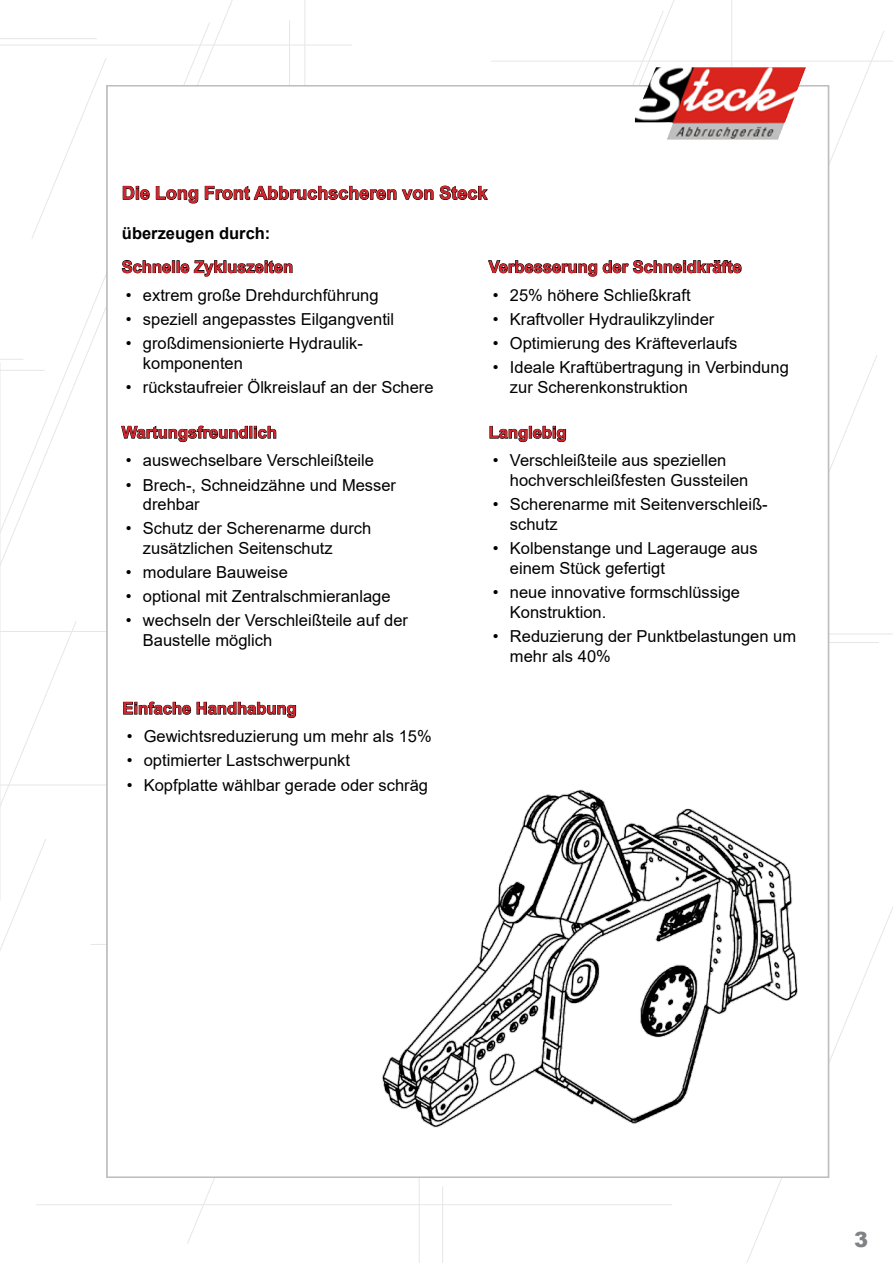
<style>
.page{position:relative;width:893px;height:1263px;background:#fff}
.page>*{position:absolute;margin:0;border:0;box-sizing:border-box;transform-origin:0 0}
.t1{font:900 21px "Arial";color:#808285}
.t2{font:700 18px "Arial";color:#d2232a}
.t3{font:16.5px/19.8px "Arial";color:#000}
.t4{font:700 16.5px "Arial";color:#d2232a}
.t5{font:700 16.5px "Arial";color:#000}
</style>
<div class="page">
<svg style="left:0;top:22px;width:211px;height:542px"></svg>
<svg style="left:746px;top:901px;width:147px;height:362px"></svg>
<svg style="left:0;top:621px;width:77px;height:330px"></svg>
<svg style="left:829px;top:354px;width:48px;height:183px"></svg>
<svg style="left:187px;top:1178px;width:28px;height:66px"></svg>
<hr style="left:0;top:38px;width:97px;height:1px;background:#e6e7e8">
<hr style="left:491px;top:61px;width:402px;height:1px;background:#e6e7e8">
<svg style="left:0;top:359px;width:23px;height:1px"></svg>
<hr style="left:0;top:370px;width:45px;height:1px;background:#e6e7e8">
<hr style="left:0;top:784px;width:370px;height:1px;background:#e6e7e8">
<hr style="left:36px;top:1204px;width:636px;height:1px;background:#e6e7e8">
<hr style="left:0;top:631px;width:141px;height:1px;background:#e6e7e8">
<hr style="left:731px;top:0;width:1px;height:511px;background:#e6e7e8">
<hr style="left:289px;top:20px;width:1px;height:539px;background:#e6e7e8">
<hr style="left:304px;top:0;width:1px;height:504px;background:#e6e7e8">
<hr style="left:419px;top:753px;width:1px;height:510px;background:#e6e7e8">
<hr style="left:442px;top:1186px;width:1px;height:77px;background:#e6e7e8">
<hr style="left:0;top:45px;width:352px;height:1px;background:#e6e7e8">
<hr style="left:0;top:362px;width:1px;height:539px;background:#e6e7e8">
<svg style="left:829px;top:31px;width:55px;height:181px"></svg>
<svg style="left:31px;top:57px;width:76px;height:183px"></svg>
<hr style="left:733px;top:634px;width:160px;height:1px;background:#e6e7e8">
<hr style="left:719px;top:642px;width:160px;height:1px;background:#e6e7e8">
<hr style="left:90px;top:944px;width:283px;height:1px;background:#e6e7e8">
<div style="left:106px;top:85px;width:723px;height:1093px;background:#fff;border:2px solid #bcbec0"></div>
<img style="left:382px;top:789px;width:416px;height:339px">
<svg style="left:122px;top:185px;width:28px;height:15px"></svg>
<svg style="left:156px;top:186px;width:43px;height:18px"></svg>
<svg style="left:205px;top:185px;width:283px;height:15px"></svg>
<svg style="left:121px;top:260px;width:172px;height:17px"></svg>
<svg style="left:488px;top:260px;width:254px;height:17px"></svg>
<svg style="left:489px;top:426px;width:77px;height:16px"></svg>
<svg style="left:121px;top:425px;width:175px;height:294px"></svg>
<img style="left:635px;top:67px;width:171px;height:73px">
<p class="t2" style="left:122px;top:180px;width:367px">Die Long Front Abbruchscheren von Steck</p>
<p class="t5" style="left:122px;top:221px;width:150px">überzeugen durch:</p>
<p class="t4" style="left:122px;top:255px;width:173px">Schnelle Zykluszeiten</p>
<p class="t3" style="left:126px;top:285px;width:254px">• extrem große Drehdurchführung</p>
<p class="t3" style="left:126px;top:309px;width:270px">• speziell angepasstes Eilgangventil</p>
<p class="t3" style="left:143px;top:333px;width:222px;text-indent:-17px">• großdimensionierte Hydraulik&shy;komponenten</p>
<p class="t3" style="left:126px;top:377px;width:309px">• rückstaufreier Ölkreislauf an der Schere</p>
<p class="t4" style="left:122px;top:421px;width:157px">Wartungsfreundlich</p>
<p class="t3" style="left:126px;top:451px;width:250px">• auswechselbare Verschleißteile</p>
<p class="t3" style="left:143px;top:475px;width:255px;text-indent:-17px">• Brech-, Schneidzähne und Messer drehbar</p>
<p class="t3" style="left:143px;top:518px;width:230px;text-indent:-17px">• Schutz der Scherenarme durch zusätzlichen Seitenschutz</p>
<p class="t3" style="left:126px;top:562px;width:163px">• modulare Bauweise</p>
<p class="t3" style="left:126px;top:586px;width:266px">• optional mit Zentralschmieranlage</p>
<p class="t3" style="left:143px;top:610px;width:267px;text-indent:-17px">• wechseln der Verschleißteile auf der<br>Baustelle möglich</p>
<p class="t4" style="left:489px;top:255px;width:255px">Verbesserung der Schneidkräfte</p>
<p class="t3" style="left:493px;top:285px;width:199px">• 25% höhere Schließkraft</p>
<p class="t3" style="left:493px;top:309px;width:223px">• Kraftvoller Hydraulikzylinder</p>
<p class="t3" style="left:493px;top:333px;width:246px">• Optimierung des Kräfteverlaufs</p>
<p class="t3" style="left:510px;top:357px;width:280px;text-indent:-17px">• Ideale Kraftübertragung in Verbindung zur Scherenkonstruktion</p>
<p class="t4" style="left:489px;top:421px;width:79px">Langlebig</p>
<p class="t3" style="left:510px;top:451px;width:240px;text-indent:-17px">• Verschleißteile aus speziellen hochverschleißfesten Gussteilen</p>
<p class="t3" style="left:510px;top:494px;width:259px;text-indent:-17px">• Scherenarme mit Seitenverschleiß&shy;schutz</p>
<p class="t3" style="left:510px;top:538px;width:249px;text-indent:-17px">• Kolbenstange und Lagerauge aus einem Stück gefertigt</p>
<p class="t3" style="left:510px;top:582px;width:232px;text-indent:-17px">• neue innovative formschlüssige<br>Konstruktion.</p>
<p class="t3" style="left:510px;top:626px;width:288px;text-indent:-17px">• Reduzierung der Punktbelastungen um mehr als 40%</p>
<p class="t4" style="left:122px;top:697px;width:176px">Einfache Handhabung</p>
<p class="t3" style="left:127px;top:727px;width:306px">• Gewichtsreduzierung um mehr als 15%</p>
<p class="t3" style="left:127px;top:751px;width:225px">• optimierter Lastschwerpunkt</p>
<p class="t3" style="left:127px;top:775px;width:303px">• Kopfplatte wählbar gerade oder schräg</p>
<p class="t3" style="left:126px;top:702px;width:7px">•</p>
<p class="t1" style="left:854px;top:1224px;width:16px">3</p>
</div>
